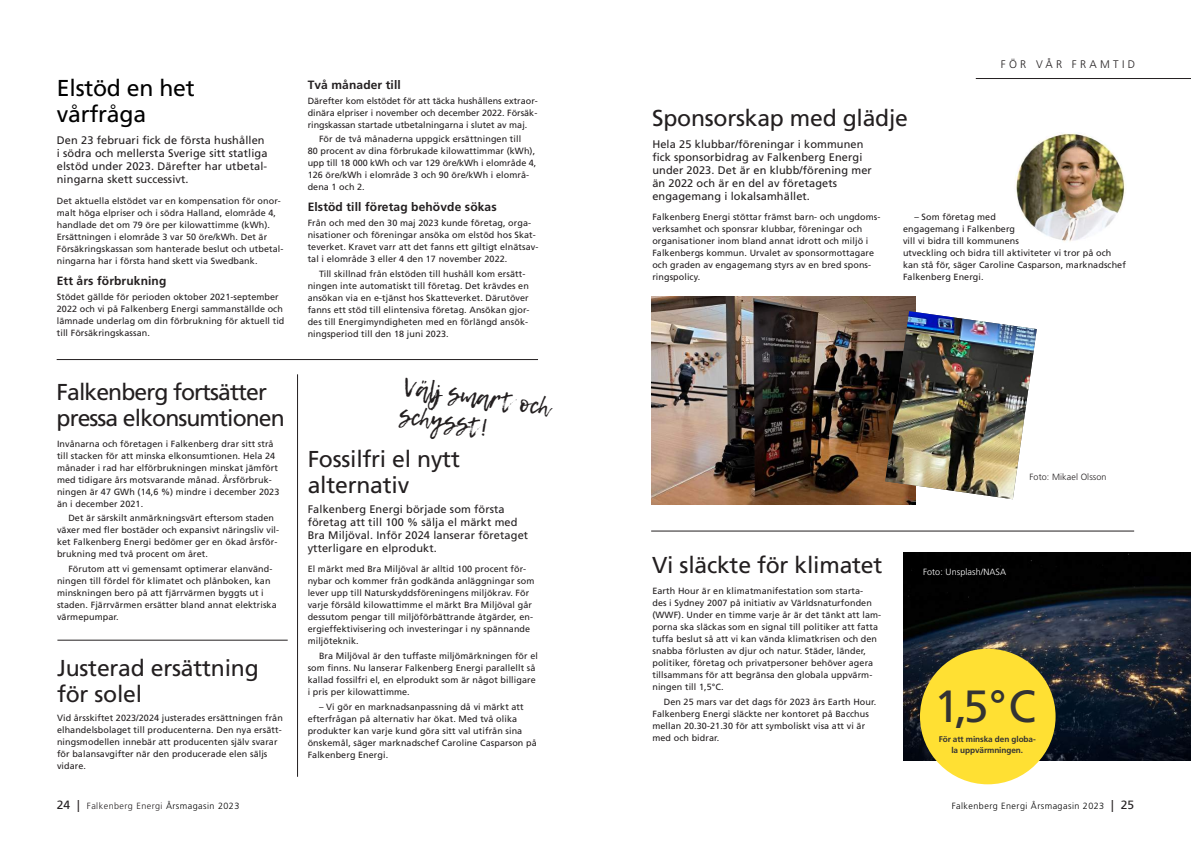
<style>
.page{position:relative;width:1191px;height:842px;background:#fff}
.page>*{position:absolute;margin:0;border:0;box-sizing:border-box;transform-origin:0 0}
.t1{font:45.1px "Frutiger LT Std";color:#333}
.t2{font:24px/28.8px "Lemon Tuesday";color:#231f20}
.t3{font:23px/26px "Frutiger LT Std";letter-spacing:-.01em;color:#231f20}
.t4{font:23px/26px "Frutiger LT Std";letter-spacing:-.04em;color:#231f20}
.t5{font:23px/26px "Frutiger LT Std";letter-spacing:-.01em;color:#000}
.t6{font:700 12px "Frutiger LT Std";letter-spacing:.01em;color:#231f20}
.t7{font:11px/13px "Frutiger LT Std";letter-spacing:.01em;color:#231f20}
.t8{font:300 11px "Frutiger LT Std";letter-spacing:.3em;color:#231f20}
.t9{font:9px/12px "Frutiger LT Std";letter-spacing:.01em;color:#231f20}
.t10{font:300 9px "Frutiger LT Std";letter-spacing:.05em;color:#231f20}
.t11{font:300 9px "Frutiger LT Std";letter-spacing:.05em;color:#000}
.t12{font:300 9px "Frutiger LT Std";letter-spacing:.01em;color:#fff}
.t13{font:300 9px "Frutiger LT Std";letter-spacing:.01em;color:#231f20}
.t14{font:700 8.2px/10.7px "Frutiger LT Std";letter-spacing:-.01em;color:#333;text-align:center}
.s1{font-weight:400;font-size:12px}
.s2{color:#000}
.s3{font-weight:400;font-size:12px;color:#231f20}
</style>
<div class="page">
<hr style="left:297px;top:374px;width:1px;height:403px;background:#231f20">
<hr style="left:57px;top:359px;width:481px;height:1px;background:#231f20">
<hr style="left:57px;top:640px;width:231px;height:1px;background:#231f20">
<hr style="left:975px;top:78px;width:216px;height:1px;background:#231f20">
<hr style="left:651px;top:531px;width:483px;height:1px;background:#231f20">
<img style="left:1015px;top:133px;width:110px;height:109px">
<img style="left:651px;top:296px;width:264px;height:208px">
<img style="left:903px;top:553px;width:288px;height:208px">
<div style="left:920px;top:649px;width:135px;height:135px;background:#ffe033;border-radius:50%"></div>
<img style="left:885px;top:311px;width:151px;height:188px">
<h3 class="t5" style="left:57px;top:75px;width:139px">Elstöd en het vårfråga</h3>
<p class="t7" style="left:57px;top:134px;width:212px">Den 23 februari fick de första hushållen i södra och mellersta Sverige sitt statliga elstöd under 2023. Därefter har utbetal&shy;ningarna skett successivt.</p>
<p class="t9" style="left:57px;top:195px;width:228px">Det aktuella elstödet var en kompensation för onor&shy;malt höga elpriser och i södra Halland, elområde 4, handlade det om 79 öre per kilowattimme (kWh).<br>Ersättningen i elområde 3 var 50 öre/kWh. Det är Försäkringskassan som hanterade beslut och utbetal&shy;ningarna har i första hand skett via Swedbank.</p>
<h3 class="t6" style="left:57px;top:274px;width:111px">Ett års förbrukning</h3>
<p class="t9" style="left:57px;top:291px;width:229px">Stödet gällde för perioden oktober 2021-september 2022 och vi på Falkenberg Energi sammanställde och lämnade underlag om din förbrukning för aktuell tid till Försäkringskassan.</p>
<h3 class="t4" style="left:57px;top:379px;width:230px">Falkenberg fortsätter pressa elkonsumtionen</h3>
<p class="t9" style="left:57px;top:437px;width:224px">Invånarna och företagen i Falkenberg drar sitt strå till stacken för att minska elkonsumtionen. Hela 24 månader i rad har elförbrukningen minskat jämfört med tidigare års motsvarande månad. Årsförbruk&shy;ningen är 47 GWh (14,6 %) mindre i december 2023 än i december 2021.</p>
<p class="t9" style="left:57px;top:512px;width:224px;text-indent:11px">Det är särskilt anmärkningsvärt eftersom staden växer med fler bostäder och expansivt näringsliv vil&shy;ket Falkenberg Energi bedömer ger en ökad årsför&shy;brukning med två procent om året.</p>
<p class="t9" style="left:57px;top:563px;width:221px;text-indent:11px">Förutom att vi gemensamt optimerar elanvänd&shy;ningen till fördel för klimatet och plånboken, kan minskningen bero på att fjärrvärmen byggts ut i staden. Fjärrvärmen ersätter bland annat elektriska värmepumpar.</p>
<h3 class="t3" style="left:57px;top:656px;width:203px">Justerad ersättning för solel</h3>
<p class="t9" style="left:57px;top:712px;width:227px">Vid årsskiftet 2023/2024 justerades ersättningen från elhandelsbolaget till producenterna. Den nya ersätt&shy;ningsmodellen innebär att producenten själv svarar för balansavgifter när den producerade elen säljs vidare.</p>
<p class="t10" style="left:57px;top:801px;width:184px"><span class="s1">24 |</span> Falkenberg Energi <span class="s2">Årsmagasin 2023</span></p>
<h3 class="t6" style="left:308px;top:77px;width:95px">Två månader till</h3>
<p class="t9" style="left:308px;top:94px;width:231px;text-align:justify">Därefter kom elstödet för att täcka hushållens extraor&shy;dinära elpriser i november och december 2022. Försäk&shy;ringskassan startade utbetalningarna i slutet av maj.</p>
<p class="t9" style="left:308px;top:133px;width:230px;text-indent:11px">För de två månaderna uppgick ersättningen till<br>80 procent av dina förbrukade kilowattimmar (kWh), upp till 18 000 kWh och var 129 öre/kWh i elområde 4, 126 öre/kWh i elområde 3 och 90 öre/kWh i elområ&shy;dena 1 och 2.</p>
<h3 class="t6" style="left:308px;top:200px;width:191px">Elstöd till företag behövde sökas</h3>
<p class="t9" style="left:308px;top:217px;width:232px">Från och med den 30 maj 2023 kunde företag, orga&shy;nisationer och föreningar ansöka om elstöd hos Skat&shy;teverket. Kravet varr att det fanns ett giltigt elnätsav&shy;tal i elområde 3 eller 4 den 17 november 2022.</p>
<p class="t9" style="left:308px;top:268px;width:223px;text-indent:11px">Till skillnad från elstöden till hushåll kom ersätt&shy;ningen inte automatiskt till företag. Det krävdes en ansökan via en e-tjänst hos Skatteverket. Därutöver fanns ett stöd till elintensiva företag. Ansökan gjor&shy;des till Energimyndigheten med en förlängd ansök&shy;ningsperiod till den 18 juni 2023.</p>
<h2 class="t2" style="left:405px;top:372px;width:149px;rotate:8deg">Välj smart och schysst!</h2>
<h3 class="t3" style="left:308px;top:446px;width:154px">Fossilfri el nytt alternativ</h3>
<p class="t7" style="left:308px;top:502px;width:222px">Falkenberg Energi började som första företag att till 100 % sälja el märkt med Bra Miljöval. Inför 2024 lanserar företaget ytterligare en elprodukt.</p>
<p class="t9" style="left:308px;top:563px;width:228px">El märkt med Bra Miljöval är alltid 100 procent för&shy;nybar och kommer från godkända anläggningar som lever upp till Naturskyddsföreningens miljökrav. För varje försåld kilowattimme el märkt Bra Miljöval går dessutom pengar till miljöförbättrande åtgärder, en&shy;ergieffektivisering och investeringar i ny spännande miljöteknik.</p>
<p class="t9" style="left:308px;top:650px;width:232px;text-indent:11px">Bra Miljöval är den tuffaste miljömärkningen för el som finns. Nu lanserar Falkenberg Energi parallellt så kallad fossilfri el, en elprodukt som är något billigare i pris per kilowattimme.</p>
<p class="t9" style="left:308px;top:701px;width:230px;text-indent:11px">– Vi gör en marknadsanpassning då vi märkt att efterfrågan på alternativ har ökat. Med två olika produkter kan varje kund göra sitt val utifrån sina önskemål, säger marknadschef Caroline Casparson på Falkenberg Energi.</p>
<h3 class="t3" style="left:652px;top:105px;width:257px">Sponsorskap med glädje</h3>
<p class="t8" style="left:1000px;top:58px;width:136px">FÖR VÅR FRAMTID</p>
<p class="t7" style="left:652px;top:137px;width:221px">Hela 25 klubbar/föreningar i kommunen fick sponsorbidrag av Falkenberg Energi under 2023. Det är en klubb/förening mer än 2022 och är en del av företagets engagemang i lokalsamhället.</p>
<p class="t9" style="left:652px;top:211px;width:230px">Falkenberg Energi stöttar främst barn- och ungdoms&shy;verksamhet och sponsrar klubbar, föreningar och organisationer inom bland annat idrott och miljö i Falkenbergs kommun. Urvalet av sponsormottagare och graden av engagemang styrs av en bred spons&shy;ringspolicy.</p>
<p class="t9" style="left:903px;top:211px;width:224px;text-indent:11px">– Som företag med<br>engagemang i Falkenberg<br>vill vi bidra till kommunens<br>utveckling och bidra till aktiviteter vi tror på och kan stå för, säger Caroline Casparson, marknadschef<br>Falkenberg Energi.</p>
<h3 class="t3" style="left:652px;top:552px;width:232px">Vi släckte för klimatet</h3>
<p class="t9" style="left:652px;top:585px;width:230px">Earth Hour är en klimatmanifestation som starta-<br>des i Sydney 2007 på initiativ av Världsnaturfonden (WWF). Under en timme varje år är det tänkt att lam&shy;porna ska släckas som en signal till politiker att fatta tuffa beslut så att vi kan vända klimatkrisen och den snabba förlusten av djur och natur. Städer, länder, politiker, företag och privatpersoner behöver agera tillsammans för att begränsa den globala uppvärm&shy;ningen till 1,5°C.</p>
<p class="t9" style="left:652px;top:696px;width:225px;text-indent:11px">Den 25 mars var det dags för 2023 års Earth Hour.<br>Falkenberg Energi släckte ner kontoret på Bacchus mellan 20.30-21.30 för att symboliskt visa att vi är med och bidrar.</p>
<p class="t13" style="left:1029px;top:471px;width:79px">Foto: Mikael Olsson</p>
<p class="t12" style="left:923px;top:567px;width:85px">Foto: Unsplash/NASA</p>
<h1 class="t1" style="left:934px;top:679px;width:103px">1,5°C</h1>
<p class="t14" style="left:938px;top:734px;width:99px">För att minska den globa&shy;la uppvärmningen.</p>
<p class="t11" style="left:951px;top:801px;width:184px">Falkenberg Energi Årsmagasin 2023 <span class="s3">| 25</span></p>
</div>
